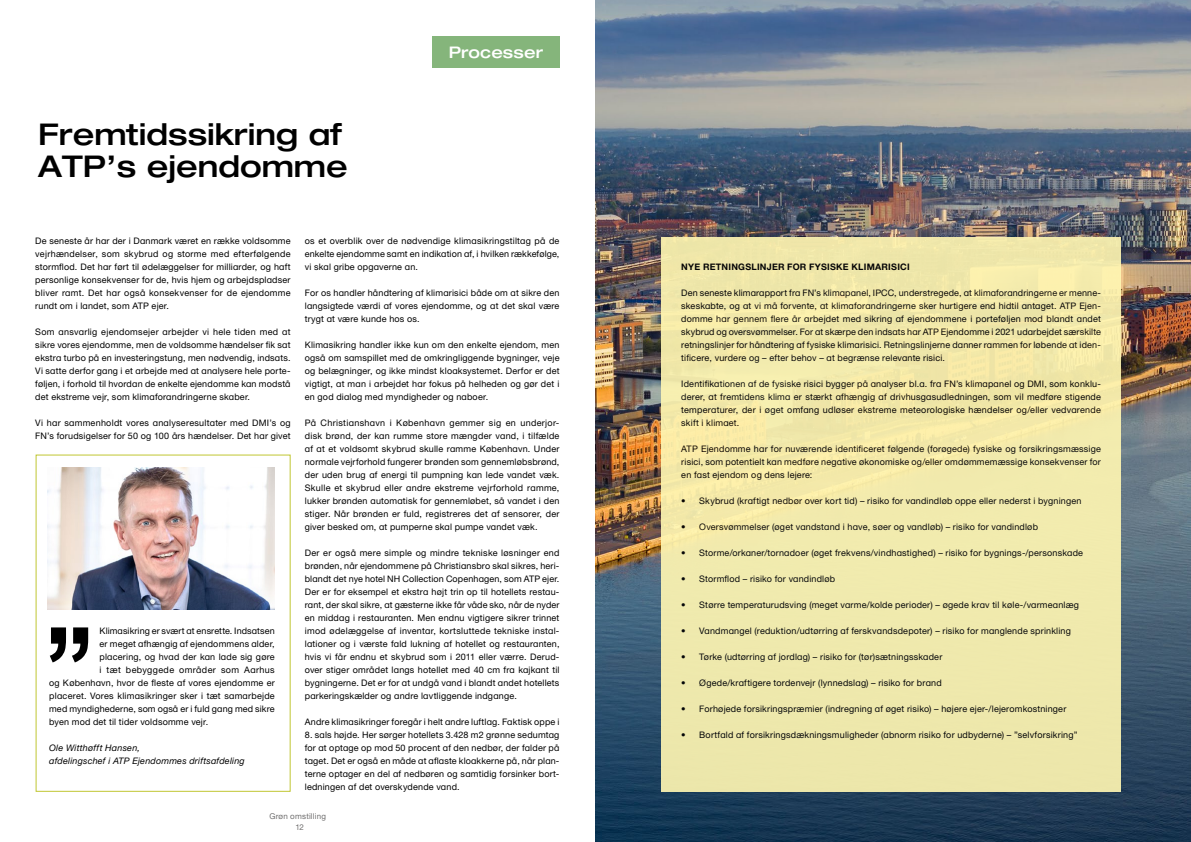
<style>
.page{position:relative;width:1191px;height:842px;background:#fff}
.page>*{position:absolute;margin:0;border:0;box-sizing:border-box;transform-origin:0 0}
.Kapiteloverskrift_H2{font:500 30px/32px "Helvetica Neue ATP Head";color:#000}
.Tag{font:500 16px "Helvetica Neue ATP Head";letter-spacing:.005em;color:#fff}
.Brødtekst{font:9px/13px "Helvetica Neue ATP Body";letter-spacing:.02em;color:#000;text-align:justify}
.Brødtekst-2{font:italic 9px/13px "Helvetica Neue ATP Body";letter-spacing:.025em;color:#000}
.t1{font:700 9px "Helvetica Neue ATP Body";letter-spacing:.03em;color:#000}
.Brødtekst-3{font:9px "Helvetica Neue ATP Body";letter-spacing:.045em;color:#000}
.t2{font:8px "Helvetica Neue ATP Body";letter-spacing:.025em;color:#706f6f}
</style>
<div class="page">
<img style="left:595px;top:0;width:596px;height:842px">
<div style="left:432px;top:36px;width:127px;height:31px;background:#85b57b"></div>
<svg style="left:50px;top:627px;width:38px;height:35px"></svg>
<div style="left:661px;top:237px;width:459px;height:555px;background:#f0e9ac"></div>
<img style="left:47px;top:467px;width:228px;height:142px">
<h2 class="Kapiteloverskrift_H2" style="left:38px;top:118px;width:311px">Fremtidssikring af<br>ATP’s ejendomme</h2>
<h2 class="Tag" style="left:448px;top:42px;width:96px">Processer</h2>
<p class="Brødtekst" style="left:35px;top:234px;width:257px">De seneste år har der i Danmark været en række voldsomme vejrhændelser, som skybrud og storme med efterfølgende stormflod. Det har ført til ødelæggelser for milliarder, og haft personlige konsekvenser for de, hvis hjem og arbejdspladser bliver ramt. Det har også konsekvenser for de ejendomme rundt om i landet, som ATP ejer.</p>
<p class="Brødtekst" style="left:35px;top:325px;width:257px">Som ansvarlig ejendomsejer arbejder vi hele tiden med at sikre vores ejendomme, men de voldsomme hændelser fik sat ekstra turbo på en investeringstung, men nødvendig, indsats.<br>Vi satte derfor gang i et arbejde med at analysere hele porte&shy;føljen, i forhold til hvordan de enkelte ejendomme kan modstå det ekstreme vejr, som klimaforandringerne skaber.</p>
<p class="Brødtekst" style="left:35px;top:416px;width:257px">Vi har sammenholdt vores analyseresultater med DMI’s og<br>FN’s forudsigelser for 50 og 100 års hændelser. Det har givet</p>
<p class="Brødtekst" style="left:99px;top:624px;width:177px">Klimasikring er svært at ensrette. Indsatsen</p>
<p class="Brødtekst" style="left:99px;top:637px;width:177px">er meget afhængig af ejendommens alder,</p>
<p class="Brødtekst" style="left:99px;top:650px;width:177px">placering, og hvad der kan lade sig gøre</p>
<p class="Brødtekst-3" style="left:99px;top:664px;width:177px">i tæt bebyggede områder som Aarhus</p>
<p class="Brødtekst" style="left:49px;top:676px;width:227px">og København, hvor de fleste af vores ejendomme er</p>
<p class="Brødtekst" style="left:49px;top:689px;width:227px">placeret. Vores klimasikringer sker i tæt samarbejde</p>
<p class="Brødtekst" style="left:49px;top:702px;width:227px">med myndighederne, som også er i fuld gang med sikre</p>
<p class="Brødtekst" style="left:49px;top:715px;width:160px">byen mod det til tider voldsomme vejr.</p>
<p class="Brødtekst-2" style="left:49px;top:741px;width:197px">Ole Witthøfft Hansen,<br>afdelingschef i ATP Ejendommes driftsafdeling</p>
<p class="Brødtekst" style="left:305px;top:234px;width:256px">os et overblik over de nødvendige klimasikringstiltag på de enkelte ejendomme samt en indikation af, i hvilken rækkefølge, vi skal gribe opgaverne an.</p>
<p class="Brødtekst" style="left:305px;top:286px;width:256px">For os handler håndtering af klimarisici både om at sikre den langsigtede værdi af vores ejendomme, og at det skal være trygt at være kunde hos os.</p>
<p class="Brødtekst" style="left:305px;top:338px;width:256px">Klimasikring handler ikke kun om den enkelte ejendom, men også om samspillet med de omkringliggende bygninger, veje og belægninger, og ikke mindst kloaksystemet. Derfor er det vigtigt, at man i arbejdet har fokus på helheden og gør det i en god dialog med myndigheder og naboer.</p>
<p class="Brødtekst" style="left:305px;top:416px;width:256px">På Christianshavn i København gemmer sig en underjor&shy;disk brønd, der kan rumme store mængder vand, i tilfælde af at et voldsomt skybrud skulle ramme København. Under normale vejrforhold fungerer brønden som gennemløbsbrønd, der uden brug af energi til pumpning kan lede vandet væk.<br>Skulle et skybrud eller andre ekstreme vejrforhold ramme, lukker brønden automatisk for gennemløbet, så vandet i den stiger. Når brønden er fuld, registreres det af sensorer, der giver besked om, at pumperne skal pumpe vandet væk.</p>
<p class="Brødtekst" style="left:305px;top:546px;width:256px">Der er også mere simple og mindre tekniske løsninger end brønden, når ejendommene på Christiansbro skal sikres, heri&shy;blandt det nye hotel NH Collection Copenhagen, som ATP ejer.<br>Der er for eksempel et ekstra højt trin op til hotellets restau&shy;rant, der skal sikre, at gæsterne ikke får våde sko, når de nyder en middag i restauranten. Men endnu vigtigere sikrer trinnet imod ødelæggelse af inventar, kortsluttede tekniske instal&shy;lationer og i værste fald lukning af hotellet og restauranten, hvis vi får endnu et skybrud som i 2011 eller værre. Derud&shy;over stiger området langs hotellet med 40 cm fra kajkant til bygningerne. Det er for at undgå vand i blandt andet hotellets parkeringskælder og andre lavtliggende indgange.</p>
<p class="Brødtekst" style="left:305px;top:715px;width:256px">Andre klimasikringer foregår i helt andre luftlag. Faktisk oppe i</p>
<p class="Brødtekst" style="left:305px;top:728px;width:256px">8. sals højde. Her sørger hotellets 3.428 m2 grønne sedumtag for at optage op mod 50 procent af den nedbør, der falder på taget. Det er også en måde at aflaste kloakkerne på, når plan&shy;terne optager en del af nedbøren og samtidig forsinker bort&shy;ledningen af det overskydende vand.</p>
<p class="t2" style="left:269px;top:811px;width:58px">Grøn omstilling</p>
<p class="t2" style="left:295px;top:822px;width:10px">12</p>
<p class="t1" style="left:681px;top:261px;width:230px">NYE RETNINGSLINJER FOR FYSISKE KLIMARISICI</p>
<p class="Brødtekst" style="left:681px;top:286px;width:421px">Den seneste klimarapport fra FN’s klimapanel, IPCC, understregede, at klimaforandringerne er menne&shy;skeskabte, og at vi må forvente, at klimaforandringerne sker hurtigere end hidtil antaget. ATP Ejen&shy;domme har gennem flere år arbejdet med sikring af ejendommene i porteføljen mod blandt andet skybrud og oversvømmelser. For at skærpe den indsats har ATP Ejendomme i 2021 udarbejdet særskilte retningslinjer for håndtering af fysiske klimarisici. Retningslinjerne danner rammen for løbende at iden&shy;tificere, vurdere og – efter behov – at begrænse relevante risici.</p>
<p class="Brødtekst" style="left:681px;top:377px;width:421px">Identifikationen af de fysiske risici bygger på analyser bl.a. fra FN’s klimapanel og DMI, som konklu&shy;derer, at fremtidens klima er stærkt afhængig af drivhusgasudledningen, som vil medføre stigende temperaturer, der i øget omfang udløser ekstreme meteorologiske hændelser og/eller vedvarende skift i klimaet.</p>
<p class="Brødtekst" style="left:681px;top:442px;width:421px">ATP Ejendomme har for nuværende identificeret følgende (forøgede) fysiske og forsikringsmæssige risici, som potentielt kan medføre negative økonomiske og/eller omdømmemæssige konsekvenser for en fast ejendom og dens lejere:</p>
<p class="Brødtekst" style="left:681px;top:494px;width:402px">• Skybrud (kraftigt nedbør over kort tid) – risiko for vandindløb oppe eller nederst i bygningen</p>
<p class="Brødtekst" style="left:681px;top:520px;width:358px">• Oversvømmelser (øget vandstand i have, søer og vandløb) – risiko for vandindløb</p>
<p class="Brødtekst" style="left:681px;top:546px;width:403px">• Storme/orkaner/tornadoer (øget frekvens/vindhastighed) – risiko for bygnings-/personskade</p>
<p class="Brødtekst" style="left:681px;top:572px;width:155px">• Stormflod – risiko for vandindløb</p>
<p class="Brødtekst" style="left:681px;top:598px;width:399px">• Større temperaturudsving (meget varme/kolde perioder) – øgede krav til køle-/varmeanlæg</p>
<p class="Brødtekst" style="left:681px;top:624px;width:391px">• Vandmangel (reduktion/udtørring af ferskvandsdepoter) – risiko for manglende sprinkling</p>
<p class="Brødtekst" style="left:681px;top:650px;width:262px">• Tørke (udtørring af jordlag) – risiko for (tør)sætningsskader</p>
<p class="Brødtekst" style="left:681px;top:676px;width:262px">• Øgede/kraftigere tordenvejr (lynnedslag) – risiko for brand</p>
<p class="Brødtekst" style="left:681px;top:702px;width:386px">• Forhøjede forsikringspræmier (indregning af øget risiko) – højere ejer-/lejeromkostninger</p>
<p class="Brødtekst" style="left:681px;top:728px;width:398px">• Bortfald af forsikringsdækningsmuligheder (abnorm risiko for udbyderne) – ”selvforsikring”</p>
</div>
